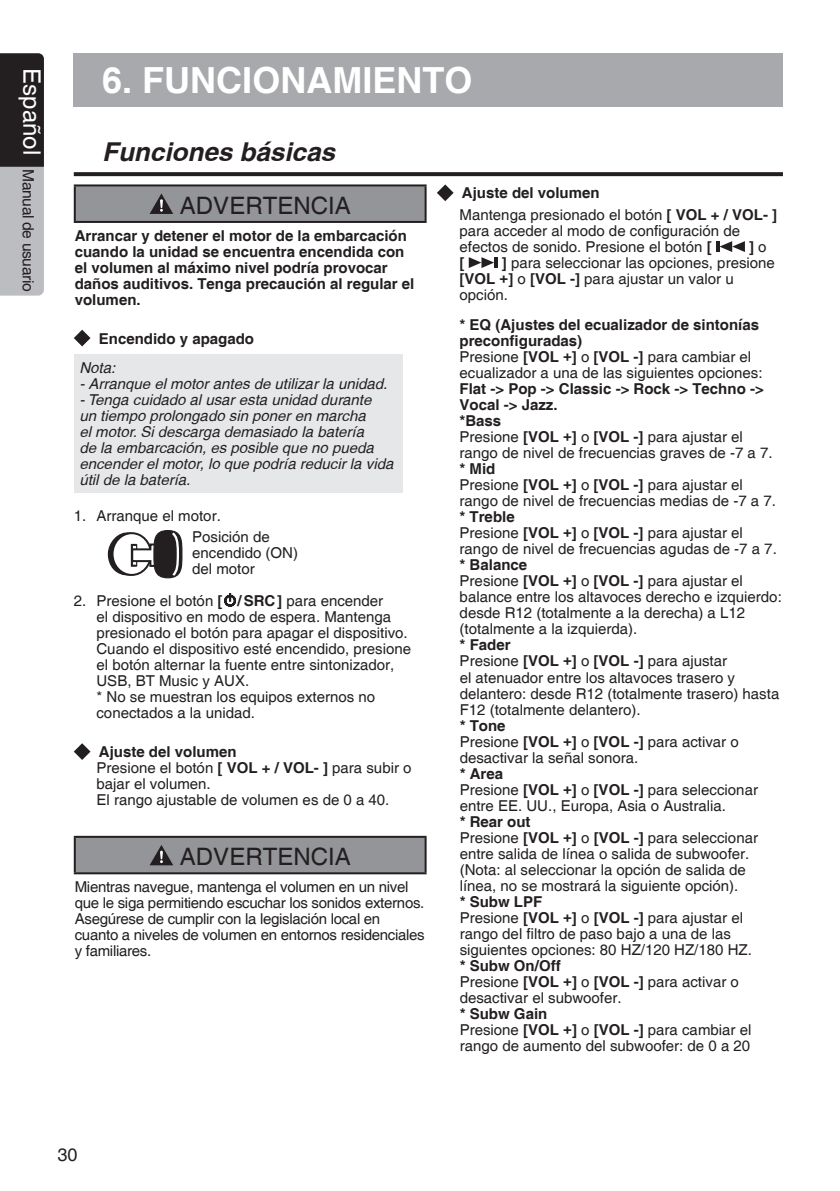
<style>
.page{position:relative;width:840px;height:1191px;background:#fff}
.page>*{position:absolute;margin:0;border:0;box-sizing:border-box;transform-origin:0 0}
.t1{font:700 36px "Helvetica";color:#fff}
.t2{font:italic 700 26px "Helvetica";color:#231f20}
.t3{font:24px "Helvetica";color:#231f20}
.t4{font:18px "Helvetica";color:#231f20}
.t5{font:15.6px "Helvetica";letter-spacing:-.025em;color:#231f20}
.t6{font:15px/16px "Helvetica";color:#231f20}
.t7{font:700 15px/16px "Helvetica";color:#231f20}
.t8{font:italic 15px/16px "Helvetica";color:#231f20}
.t9{font:15px/16px "Helvetica";letter-spacing:-.02em;color:#231f20}
.s1{font-size:24px;color:#fff}
.s2{font-weight:700}
.s3{font-weight:400}
</style>
<div class="page">
<svg style="left:0;top:53px;width:44px;height:243px"></svg>
<div style="left:75px;top:185px;width:350px;height:37px;background:#939598"></div>
<hr style="left:74px;top:184px;width:352px;height:2px;background:#231f20">
<hr style="left:74px;top:186px;width:2px;height:35px;background:#231f20">
<hr style="left:424px;top:186px;width:2px;height:35px;background:#231f20">
<hr style="left:74px;top:221px;width:352px;height:2px;background:#231f20">
<svg style="left:149px;top:193px;width:24px;height:21px"></svg>
<svg style="left:74px;top:330px;width:16px;height:16px"></svg>
<div style="left:74px;top:354px;width:328px;height:139px;background:#e6e7e9"></div>
<svg style="left:107px;top:532px;width:51px;height:44px"></svg>
<div style="left:153px;top:530px;width:29px;height:48px;background:#231f20;border-radius:50%"></div>
<div style="left:153px;top:530px;width:30px;height:48px;border:1px solid #231f20;border-radius:50%"></div>
<svg style="left:169px;top:530px;width:11px;height:48px"></svg>
<svg style="left:224px;top:593px;width:12px;height:13px"></svg>
<svg style="left:74px;top:743px;width:16px;height:17px"></svg>
<div style="left:75px;top:837px;width:350px;height:36px;background:#939598"></div>
<hr style="left:74px;top:836px;width:352px;height:2px;background:#231f20">
<hr style="left:74px;top:838px;width:2px;height:34px;background:#231f20">
<hr style="left:424px;top:838px;width:2px;height:34px;background:#231f20">
<hr style="left:74px;top:872px;width:352px;height:2px;background:#231f20">
<svg style="left:150px;top:845px;width:23px;height:20px"></svg>
<svg style="left:437px;top:184px;width:16px;height:17px"></svg>
<svg style="left:719px;top:241px;width:25px;height:11px"></svg>
<svg style="left:716px;top:241px;width:3px;height:11px"></svg>
<svg style="left:468px;top:257px;width:29px;height:11px"></svg>
<svg style="left:74px;top:172px;width:708px;height:4px;fill:#231f20"></svg>
<div style="left:74px;top:53px;width:708px;height:54px;background:#a8a9ad"></div>
<p class="t5" style="left:37px;top:68px;width:224px;rotate:90deg"><span class="s1">Español</span> Manual de usuario</p>
<h1 class="t1" style="left:102px;top:59px;width:372px">6. FUNCIONAMIENTO</h1>
<h2 class="t2" style="left:102px;top:136px;width:234px">Funciones básicas</h2>
<h3 class="t3" style="left:180px;top:192px;width:172px">ADVERTENCIA</h3>
<p class="t7" style="left:75px;top:228px;width:341px">Arrancar y detener el motor de la embarcación cuando la unidad se encuentra encendida con el volumen al máximo nivel podría provocar daños auditivos. Tenga precaución al regular el volumen.</p>
<p class="t7" style="left:99px;top:331px;width:157px">Encendido y apagado</p>
<p class="t8" style="left:79px;top:360px;width:37px">Nota:</p>
<p class="t8" style="left:79px;top:376px;width:309px">- Arranque el motor antes de utilizar la unidad.</p>
<p class="t8" style="left:79px;top:392px;width:315px">- Tenga cuidado al usar esta unidad durante<br>un tiempo prolongado sin poner en marcha<br>el motor. Si descarga demasiado la batería<br>de la embarcación, es posible que no pueda encender el motor, lo que podría reducir la vida útil de la batería.</p>
<p class="t6" style="left:192px;top:506px;width:79px;line-height:20.4px;text-indent:-118px">1. Arranque el motor.<br>Posición de</p>
<p class="t6" style="left:192px;top:545px;width:107px">encendido (ON) del motor</p>
<p class="t6" style="left:96px;top:593px;width:316px;text-indent:-23px">2. Presione el botón <span class="s2">[ /SRC]</span> para encender<br>el dispositivo en modo de espera. Mantenga presionado el botón para apagar el dispositivo.<br>Cuando el dispositivo esté encendido, presione el botón alternar la fuente entre sintonizador, USB, BT Music y AUX.<br>* No se muestran los equipos externos no conectados a la unidad.</p>
<p class="t6" style="left:96px;top:744px;width:316px"><span class="s2">Ajuste del volumen<br></span>Presione el botón <span class="s2">[ VOL + / VOL- ]</span> para subir o bajar el volumen.<br>El rango ajustable de volumen es de 0 a 40.</p>
<h3 class="t3" style="left:180px;top:843px;width:172px">ADVERTENCIA</h3>
<p class="t9" style="left:75px;top:879px;width:351px">Mientras navegue, mantenga el volumen en un nivel que le siga permitiendo escuchar los sonidos externos.<br>Asegúrese de cumplir con la legislación local en cuanto a niveles de volumen en entornos residenciales y familiares.</p>
<p class="t7" style="left:459px;top:183px;width:319px;line-height:21.6px">Ajuste del volumen<br><span class="s3">Mantenga presionado el botón</span> [ VOL + / VOL- ]</p>
<p class="t6" style="left:459px;top:223px;width:282px">para acceder al modo de configuración de efectos de sonido. Presione el botón <span class="s2">[</span></p>
<p class="t7" style="left:748px;top:239px;width:19px">] <span class="s3">o</span></p>
<p class="t6" style="left:459px;top:255px;width:316px;text-indent:42px"><span class="s2">]</span> para seleccionar las opciones, presione <span class="s2">[VOL +]</span> o <span class="s2">[VOL -]</span> para ajustar un valor u opción.</p>
<p class="t7" style="left:459px;top:318px;width:304px">* EQ (Ajustes del ecualizador de sintonías preconfiguradas)<br><span class="s3">Presione</span> [VOL +] <span class="s3">o</span> [VOL -] <span class="s3">para cambiar el ecualizador a una de las siguientes opciones:</span></p>
<p class="t7" style="left:459px;top:382px;width:314px">Flat -&gt; Pop -&gt; Classic -&gt; Rock -&gt; Techno -&gt;<br>Vocal -&gt; Jazz.<br>*Bass<br><span class="s3">Presione</span> [VOL +] <span class="s3">o</span> [VOL -] <span class="s3">para ajustar el rango de nivel de frecuencias graves de -7 a 7.</span></p>
<p class="t6" style="left:459px;top:461px;width:318px"><span class="s2">* Mid<br></span>Presione <span class="s2">[VOL +]</span> o <span class="s2">[VOL -]</span> para ajustar el rango de nivel de frecuencias medias de -7 a 7.</p>
<p class="t6" style="left:459px;top:509px;width:318px"><span class="s2">* Treble<br></span>Presione <span class="s2">[VOL +]</span> o <span class="s2">[VOL -]</span> para ajustar el rango de nivel de frecuencias agudas de -7 a 7.</p>
<p class="t6" style="left:459px;top:558px;width:323px"><span class="s2">* Balance<br></span>Presione <span class="s2">[VOL +]</span> o <span class="s2">[VOL -]</span> para ajustar el balance entre los altavoces derecho e izquierdo: desde R12 (totalmente a la derecha) a L12 (totalmente a la izquierda).</p>
<p class="t6" style="left:459px;top:638px;width:321px"><span class="s2">* Fader<br></span>Presione <span class="s2">[VOL +]</span> o <span class="s2">[VOL -]</span> para ajustar<br>el atenuador entre los altavoces trasero y delantero: desde R12 (totalmente trasero) hasta F12 (totalmente delantero).</p>
<p class="t6" style="left:459px;top:718px;width:280px"><span class="s2">* Tone<br></span>Presione <span class="s2">[VOL +]</span> o <span class="s2">[VOL -]</span> para activar o desactivar la señal sonora.</p>
<p class="t6" style="left:459px;top:766px;width:300px"><span class="s2">* Area<br></span>Presione <span class="s2">[VOL +]</span> o <span class="s2">[VOL -]</span> para seleccionar entre EE. UU., Europa, Asia o Australia.</p>
<p class="t6" style="left:459px;top:814px;width:300px"><span class="s2">* Rear out<br></span>Presione <span class="s2">[VOL +]</span> o <span class="s2">[VOL -]</span> para seleccionar entre salida de línea o salida de subwoofer. (Nota: al seleccionar la opción de salida de línea, no se mostrará la siguiente opción).</p>
<p class="t6" style="left:459px;top:894px;width:293px"><span class="s2">* Subw LPF<br></span>Presione <span class="s2">[VOL +]</span> o <span class="s2">[VOL -]</span> para ajustar el rango del filtro de paso bajo a una de las siguientes opciones: 80 HZ/120 HZ/180 HZ.</p>
<p class="t6" style="left:459px;top:958px;width:280px"><span class="s2">* Subw On/Off<br></span>Presione <span class="s2">[VOL +]</span> o <span class="s2">[VOL -]</span> para activar o desactivar el subwoofer.</p>
<p class="t6" style="left:459px;top:1006px;width:293px"><span class="s2">* Subw Gain<br></span>Presione <span class="s2">[VOL +]</span> o <span class="s2">[VOL -]</span> para cambiar el rango de aumento del subwoofer: de 0 a 20</p>
<p class="t7" style="left:459px;top:255px;width:6px">[</p>
<p class="t4" style="left:58px;top:1144px;width:22px">30</p>
</div>
